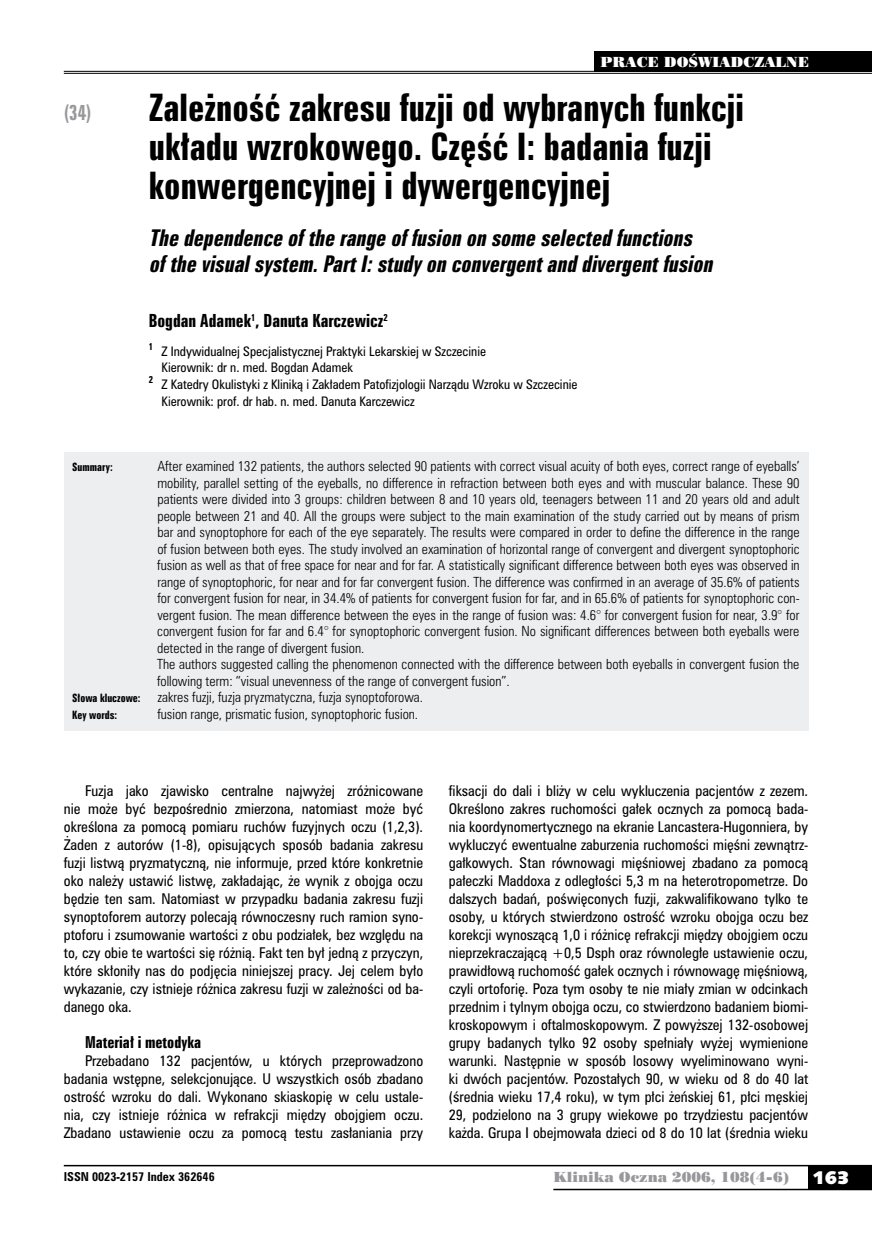
<style>
.page{position:relative;width:872px;height:1234px;background:#fff}
.page>*{position:absolute;margin:0;border:0;box-sizing:border-box;transform-origin:0 0}
.t1{font:34.5px/39px "Zurich Bd X Cn PL";color:#000}
.t2{font:italic 21px/25.5px "Zurich Bd X Cn PL";color:#000}
.t3{font:19.5px "Zurich Bd X Cn PL";color:#98989c;scale:.9 1}
.t4{font:18px "Humanst 531 U Blk PL";color:#fff}
.t5{font:16.5px "Zurich Bd X Cn PL";color:#000}
.t6{font:15px "Zurich Bd X Cn PL";color:#000}
.t7{font:13.5px/18px "Zurich Cn PL";color:#000;text-align:justify}
.t8{font:13.5px "Poster Bodoni PL";color:#98989c}
.t9{font:13.5px "Poster Bodoni PL";color:#fff}
.t10{font:12.75px/16.5px "Zurich Lt Cn PL";color:#000}
.t11{font:12px/16.5px "Zurich Cn PL";color:#000}
.t12{font:700 11.25px "Zurich Cn PL";color:#000}
.t13{font:10.5px "Zurich Bd X Cn PL";color:#000}
.t14{font:9px "Zurich Bd X Cn PL";color:#000}
</style>
<div class="page">
<div style="left:808px;top:1165px;width:64px;height:24px;background:#000"></div>
<hr style="left:64px;top:1164px;width:808px;height:2px;background:#000">
<hr style="left:553px;top:1188px;width:319px;height:1px;background:#000">
<div style="left:64px;top:452px;width:744px;height:278px;background:#edeeef"></div>
<hr style="left:64px;top:71px;width:808px;height:1px;background:#000">
<hr style="left:64px;top:73px;width:808px;height:1px;background:#000">
<div style="left:594px;top:51px;width:278px;height:21px;background:#000"></div>
<h3 class="t3" style="left:64px;top:100px;width:32px">(34)</h3>
<p class="t9" style="left:600px;top:53px;width:210px">PRACE DOŚWIADCZALNE</p>
<h1 class="t1" style="left:149px;top:88px;width:596px">Zależność zakresu fuzji od wybranych funkcji układu wzrokowego. Część I: badania fuzji konwergencyjnej i dywergencyjnej</h1>
<h2 class="t2" style="left:149px;top:225px;width:570px">The dependence ofthe range offusion on some selectedfunctions ofthe visualsystem.PartI:studyon convergentanddivergentfusion</h2>
<p class="t5" style="left:149px;top:309px;width:240px">Bogdan Adamek<sup>1</sup>, Danuta Karczewicz<sup>2</sup></p>
<p class="t14" style="left:149px;top:340px;width:6px">1</p>
<p class="t11" style="left:162px;top:343px;width:326px">Z Indywidualnej Specjalistycznej Praktyki Lekarskiej w Szczecinie<br>Kierownik: dr n. med. Bogdan Adamek</p>
<p class="t14" style="left:149px;top:373px;width:6px">2</p>
<p class="t11" style="left:162px;top:376px;width:417px">Z Katedry Okulistyki z Kliniką i Zakładem Patofizjologii Narządu Wzroku w Szczecinie<br>Kierownik: prof. dr hab. n. med. Danuta Karczewicz</p>
<p class="t13" style="left:72px;top:460px;width:42px">Summary:</p>
<p class="t10" style="left:157px;top:458px;width:644px">After examined 132 patients, the authors selected 90 patients with correct visual acuity of both eyes, correct range of eyeballs’ mobility, parallel setting of the eyeballs, no difference in refraction between both eyes and with muscular balance. These 90 patients were divided into 3 groups: children between 8 and 10 years old, teenagers between 11 and 20 years old and adult people between 21 and 40. All the groups were subject to the main examination of the study carried out by means of prism bar and synoptophore for each of the eye separately. The results were compared in order to define the difference in the range of fusion between both eyes. The study involved an examination of horizontal range of convergent and divergent synoptophoric fusion as well as that of free space for near and for far. A statistically significant difference between both eyes was observed in range of synoptophoric, for near and for far convergent fusion. The difference was confirmed in an average of 35.6% of patients for convergent fusion for near, in 34.4% of patients for convergent fusion for far, and in 65.6% of patients for synoptophoric con&shy;vergent fusion. The mean difference between the eyes in the range of fusion was: 4.6° for convergent fusion for near, 3.9° for convergent fusion for far and 6.4° for synoptophoric convergent fusion. No significant differences between both eyeballs were detected in the range of divergent fusion.<br>The authors suggested calling the phenomenon connected with the difference between both eyeballs in convergent fusion the following term: “visual unevenness of the range of convergent fusion”.</p>
<p class="t13" style="left:72px;top:691px;width:70px">Słowa kluczowe:</p>
<p class="t10" style="left:157px;top:689px;width:267px">zakres fuzji, fuzja pryzmatyczna, fuzja synoptoforowa.</p>
<p class="t13" style="left:72px;top:707px;width:46px">Key words:</p>
<p class="t10" style="left:157px;top:705px;width:262px">fusion range, prismatic fusion, synoptophoric fusion.</p>
<p class="t7" style="left:64px;top:781px;width:361px;text-indent:21px">Fuzja jako zjawisko centralne najwyżej zróżnicowane nie może być bezpośrednio zmierzona, natomiast może być określona za pomocą pomiaru ruchów fuzyjnych oczu (1,2,3).<br>Żaden z autorów (1-8), opisujących sposób badania zakresu fuzji listwą pryzmatyczną, nie informuje, przed które konkretnie oko należy ustawić listwę, zakładając, że wynik z obojga oczu będzie ten sam. Natomiast w przypadku badania zakresu fuzji synoptoforem autorzy polecają równoczesny ruch ramion syno&shy;ptoforu i zsumowanie wartości z obu podziałek, bez względu na to, czy obie te wartości się różnią. Fakt ten był jedną z przyczyn, które skłoniły nas do podjęcia niniejszej pracy. Jej celem było wykazanie, czy istnieje różnica zakresu fuzji w zależności od ba&shy;danego oka.</p>
<p class="t6" style="left:85px;top:1032px;width:117px">Materiał i metodyka</p>
<p class="t7" style="left:64px;top:1051px;width:361px;text-indent:21px">Przebadano 132 pacjentów, u których przeprowadzono badania wstępne, selekcjonujące. U wszystkich osób zbadano ostrość wzroku do dali. Wykonano skiaskopię w celu ustale&shy;nia, czy istnieje różnica w refrakcji między obojgiem oczu.<br>Zbadano ustawienie oczu za pomocą testu zasłaniania przy</p>
<p class="t7" style="left:449px;top:781px;width:361px">fiksacji do dali i bliży w celu wykluczenia pacjentów z zezem.<br>Określono zakres ruchomości gałek ocznych za pomocą bada&shy;nia koordynomertycznego na ekranie Lancastera-Hugonniera, by wykluczyć ewentualne zaburzenia ruchomości mięśni zewnątrz&shy;gałkowych. Stan równowagi mięśniowej zbadano za pomocą pałeczki Maddoxa z odległości 5,3 m na heterotropometrze. Do dalszych badań, poświęconych fuzji, zakwalifikowano tylko te osoby, u których stwierdzono ostrość wzroku obojga oczu bez korekcji wynoszącą 1,0 i różnicę refrakcji między obojgiem oczu nieprzekraczającą +0,5 Dsph oraz równoległe ustawienie oczu, prawidłową ruchomość gałek ocznych i równowagę mięśniową, czyli ortoforię. Poza tym osoby te nie miały zmian w odcinkach przednim i tylnym obojga oczu, co stwierdzono badaniem biomi&shy;kroskopowym i oftalmoskopowym. Z powyższej 132-osobowej grupy badanych tylko 92 osoby spełniały wyżej wymienione warunki. Następnie w sposób losowy wyeliminowano wyni&shy;ki dwóch pacjentów. Pozostałych 90, w wieku od 8 do 40 lat (średnia wieku 17,4 roku), w tym płci żeńskiej 61, płci męskiej 29, podzielono na 3 grupy wiekowe po trzydziestu pacjentów każda. Grupa I obejmowała dzieci od 8 do 10 lat (średnia wieku</p>
<p class="t12" style="left:64px;top:1168px;width:152px">ISSN 0023-2157 Index 362646</p>
<p class="t8" style="left:553px;top:1168px;width:237px">Klinika Oczna 2006, 108(4-6)</p>
<h3 class="t4" style="left:812px;top:1165px;width:38px">163</h3>
</div>
